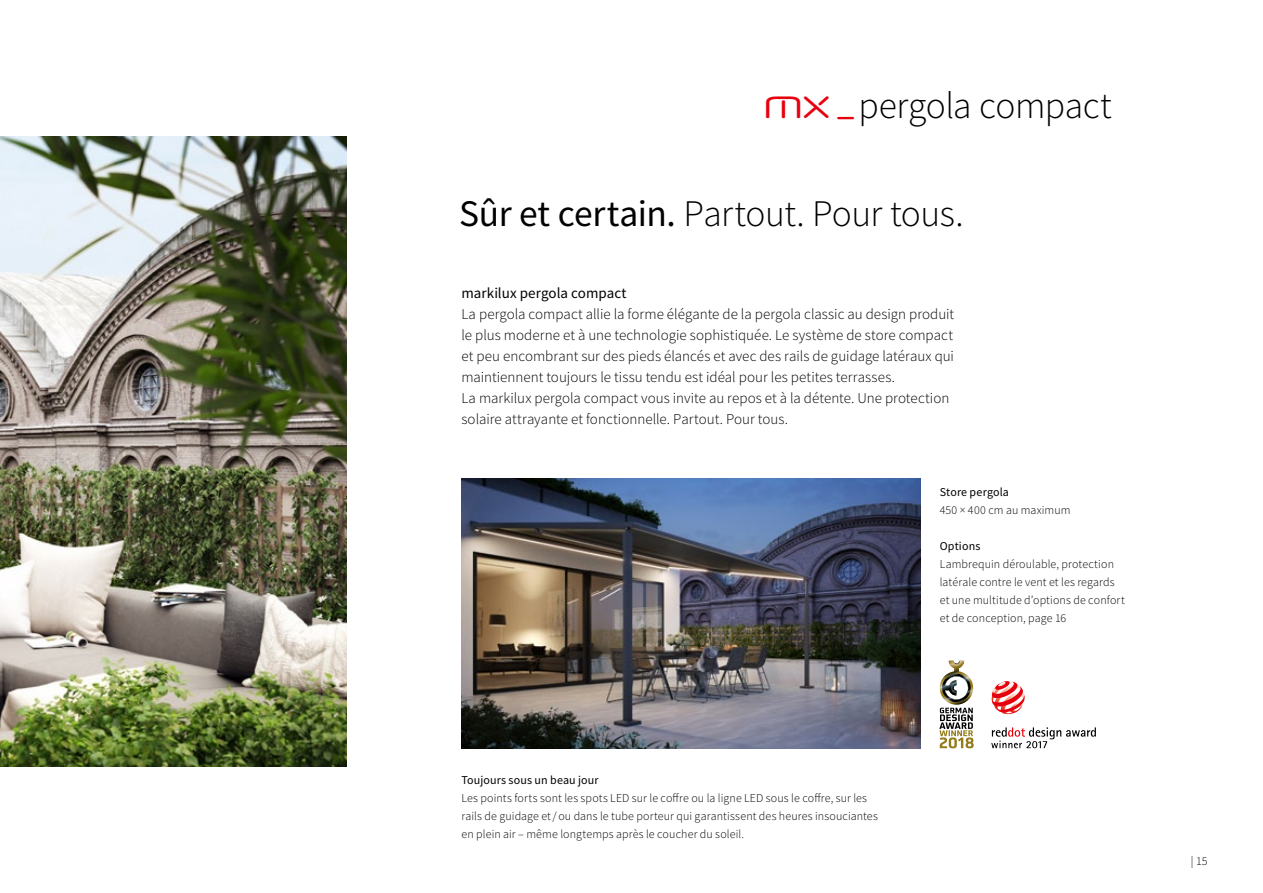
<style>
.page{position:relative;width:1263px;height:893px;background:#fff}
.page>*{position:absolute;margin:0;border:0;box-sizing:border-box;transform-origin:0 0}
.t1{font:300 37.5px "Source Sans Pro";letter-spacing:-.015em;color:#000}
.t2{font:300 15px/21px "Source Sans Pro";color:#000}
.t3{font:15px "Source Sans Pro";color:#000}
.t4{font:300 12px/18px "Source Sans Pro";letter-spacing:.01em;color:#000}
.t5{font:12px "Source Sans Pro";letter-spacing:.01em;color:#000}
.s1{font-family:"Neuropol Nova Rg";font-weight:400;font-size:30px;color:#e7000e}
.s2{font-weight:400}
</style>
<div class="page">
<img style="left:0;top:136px;width:347px;height:630px">
<img style="left:461px;top:478px;width:460px;height:270px">
<svg style="left:939px;top:661px;width:34px;height:87px"></svg>
<svg style="left:992px;top:681px;width:33px;height:33px"></svg>
<svg style="left:991px;top:727px;width:105px;height:21px"></svg>
<h1 class="t1" style="left:764px;top:83px;width:350px"><span class="s1">MX </span><sub>–</sub>pergola compact</h1>
<h1 class="t1" style="left:459px;top:190px;width:506px"><span class="s2">Sûr et certain.</span> Partout. Pour tous.</h1>
<p class="t3" style="left:461px;top:284px;width:167px">markilux pergola compact</p>
<p class="t2" style="left:461px;top:304px;width:494px">La pergola compact allie la forme élégante de la pergola classic au design produit le plus moderne et à une technologie sophistiquée. Le système de store compact et peu encombrant sur des pieds élancés et avec des rails de guidage latéraux qui maintiennent toujours le tissu tendu est idéal pour les petites terrasses.<br>La markilux pergola compact vous invite au repos et à la détente. Une protection solaire attrayante et fonctionnelle. Partout. Pour tous.</p>
<p class="t5" style="left:461px;top:772px;width:139px">Toujours sous un beau jour</p>
<p class="t4" style="left:461px;top:789px;width:418px">Les points forts sont les spots LED sur le coffre ou la ligne LED sous le coffre, sur les rails de guidage et/ou dans le tube porteur qui garantissent des heures insouciantes en plein air – même longtemps après le coucher du soleil.</p>
<p class="t5" style="left:940px;top:484px;width:71px">Store pergola</p>
<p class="t4" style="left:940px;top:501px;width:132px">450 × 400 cm au maximum</p>
<p class="t5" style="left:940px;top:538px;width:42px">Options</p>
<p class="t4" style="left:940px;top:555px;width:186px">Lambrequin déroulable, protection latérale contre le vent et les regards et une multitude d’options de confort et de conception, page 16</p>
<p class="t4" style="left:1191px;top:852px;width:18px">| 15</p>
</div>
